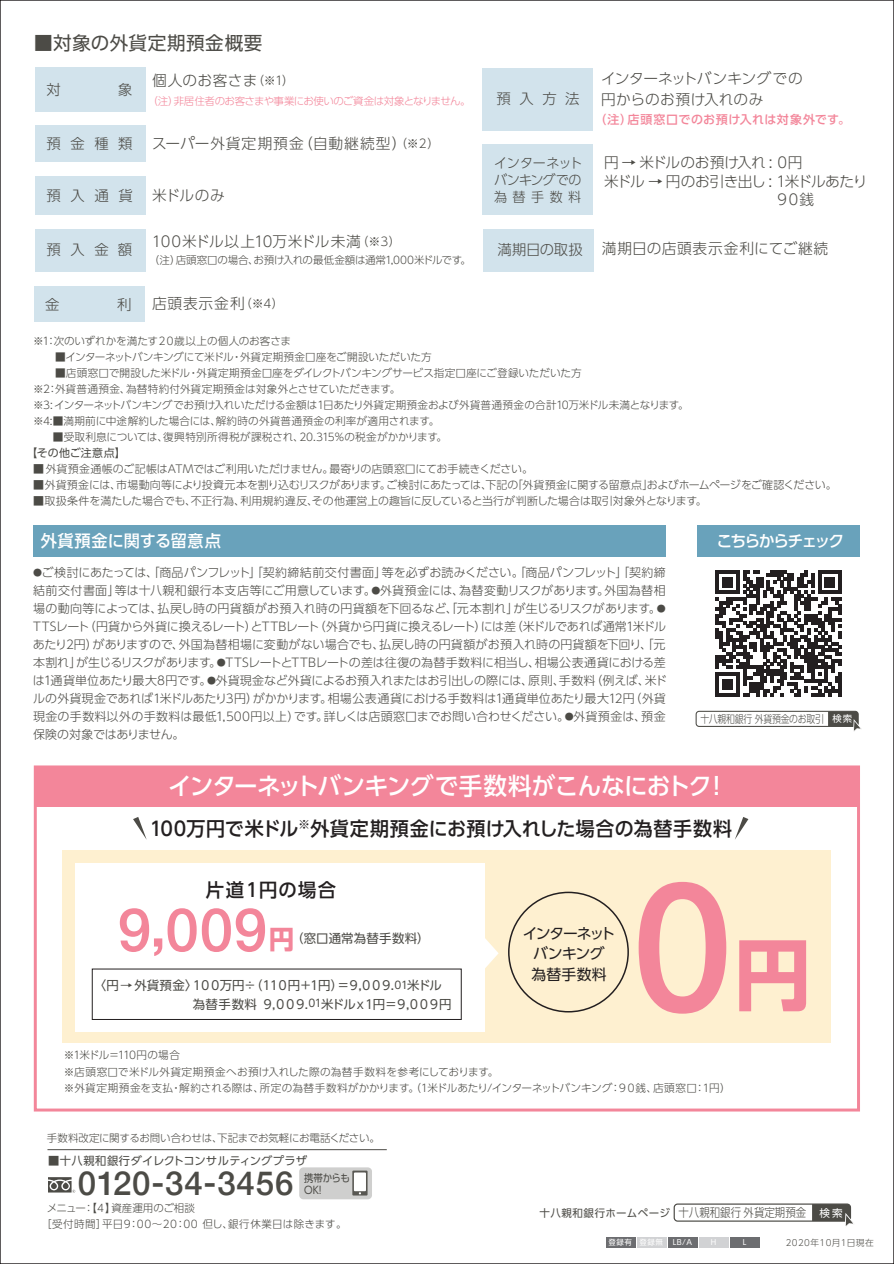
<style>
.page{position:relative;width:894px;height:1264px;background:#fff}
.page>*{position:absolute;margin:0;border:0;box-sizing:border-box;transform-origin:0 0}
.t1{font:500 180.9px "Helvetica Neue";color:#f3869a}
.t2{font:700 77.1px "UD Shin Go Pr 6";color:#f3869a}
.t3{font:500 60.15px "Helvetica Neue";color:#f3869a}
.t4{font:500 33px "Helvetica Neue";letter-spacing:.025em;color:#4c4b46}
.t5{font:500 24px "UD Shin Go Pr 6";letter-spacing:-.03em;color:#fff}
.t6{font:500 19.35px "UD Shin Go Pr 6";letter-spacing:.015em;color:#231f20}
.t7{font:500 18.75px "UD Shin Go Pr 6";letter-spacing:.065em;color:#231f20}
.t8{font:18.6px "UD Shin Go Pro";letter-spacing:.035em;color:#4c4b46}
.t9{font:500 16.5px "UD Shin Go Pr 6";letter-spacing:.01em;color:#fff}
.t10{font:500 15.9px "UD Shin Go Pr 6";letter-spacing:-.11em;color:#fff}
.t11{font:14.85px/20.2px "UD Shin Go Pro";letter-spacing:-.05em;color:#231f20;text-align:center}
.t12{font:300 14.7px/21px "UD Shin Go Pro";letter-spacing:.005em;color:#4c4b46}
.t13{font:300 14.7px/19.5px "UD Shin Go Pro";letter-spacing:-.04em;color:#4c4b46}
.t14{font:300 14.7px "UD Shin Go Pro";letter-spacing:.07em;color:#4c4b46}
.t15{font:300 14.7px "UD Shin Go Pro";letter-spacing:.045em;color:#4c4b46}
.t16{font:300 14.4px "UD Shin Go Pro";letter-spacing:.645em;color:#4c4b46}
.t17{font:300 13.5px/17.2px "UD Shin Go Pro";letter-spacing:-.015em;color:#4c4b46;text-align:justify}
.t18{font:12.45px/18.5px "UD Shin Go Pro";letter-spacing:-.14em;color:#4c4b46}
.t19{font:12.45px "UD Shin Go Pro";letter-spacing:.015em;color:#4c4b46}
.t20{font:300 12px/18px "UD Shin Go Pr 6";letter-spacing:-.01em;color:#4c4b46;text-align:justify}
.t21{font:500 12px "UD Shin Go Pro";letter-spacing:.045em;color:#f3869a}
.t22{font:11.25px "UD Shin Go Pro";letter-spacing:.02em;color:#4c4b46}
.t23{font:300 10.95px "UD Shin Go Pro";letter-spacing:-.01em;color:#4c4b46}
.t24{font:10.95px "UD Shin Go Pro";letter-spacing:.02em;color:#4c4b46}
.t25{font:300 10.65px/15.9px "UD Shin Go Pro";letter-spacing:-.01em;color:#4c4b46}
.t26{font:300 10.65px/16.5px "UD Shin Go Pro";letter-spacing:.01em;color:#4c4b46}
.t27{font:300 10.65px "UD Shin Go Pro";letter-spacing:-.01em;color:#4c4b46;scale:.83 1}
.t28{font:300 10.5px "UD Shin Go Pro";letter-spacing:-.005em;color:#4c4b46}
.t29{font:300 10.5px/16.2px "UD Shin Go Pro";letter-spacing:.02em;color:#4c4b46}
.t30{font:300 10.5px "UD Shin Go Pro";letter-spacing:-.055em;color:#f3869a}
.t31{font:10.5px "UD Shin Go Pro";letter-spacing:.05em;color:#4c4b46}
.t32{font:10.5px/12px "UD Shin Go Pro";letter-spacing:.03em;color:#4c4b46;scale:.9 1}
.t33{font:300 9px "UD Shin Go Pr 6";color:#4c4b46}
.t34{font:300 8.7px "UD Shin Go Pro";letter-spacing:.05em;color:#4c4b46}
.t35{font:7.5px "UD Shin Go Pro";letter-spacing:.06em;color:#fff}
.s1{font-size:12px}
.s2{font-size:9px}
.s3{font-weight:400;font-size:9.3px;color:#fff}
.s4{font-family:"UD Shin Go Pr 6";font-weight:700;font-size:25.65px;color:#f3869a}
.s5{font-size:10.5px}
.s6{font-weight:300;font-size:12px}
.s7{color:#fff}
</style>
<div class="page">
<svg style="left:715px;top:570px;width:126px;height:126px"></svg>
<div style="left:63px;top:850px;width:767px;height:192px;background:#fef0d0"></div>
<div style="left:75px;top:863px;width:409px;height:169px;background:#fff"></div>
<div style="left:35px;top:67px;width:111px;height:44px;background:#d2e3ec"></div>
<div style="left:35px;top:125px;width:111px;height:37px;background:#d2e3ec"></div>
<div style="left:35px;top:176px;width:111px;height:39px;background:#d2e3ec"></div>
<div style="left:35px;top:229px;width:111px;height:43px;background:#d2e3ec"></div>
<div style="left:482px;top:145px;width:110px;height:70px;background:#d2e3ec"></div>
<div style="left:482px;top:68px;width:110px;height:62px;background:#d2e3ec"></div>
<div style="left:34px;top:286px;width:111px;height:36px;background:#d2e3ec"></div>
<hr style="left:47px;top:1149px;width:340px;height:1px;background:#4c4b46">
<div style="left:673px;top:1203px;width:177px;height:18px;border:1px solid #4c4b46;border-radius:3px"></div>
<svg style="left:812px;top:1203px;width:41px;height:23px"></svg>
<div style="left:729px;top:1236px;width:30px;height:11px;background:#6c6d70"></div>
<div style="left:605px;top:1236px;width:30px;height:11px;background:#6c6d70"></div>
<div style="left:636px;top:1236px;width:30px;height:11px;background:#d1d2d4"></div>
<div style="left:667px;top:1236px;width:30px;height:11px;background:#6c6d70"></div>
<div style="left:698px;top:1236px;width:30px;height:11px;background:#d1d2d4"></div>
<div style="left:33px;top:525px;width:632px;height:32px;background:#69a2bb"></div>
<div style="left:35px;top:767px;width:823px;height:39px;background:#f3869a"></div>
<div style="left:34px;top:765px;width:825px;height:346px;border:3px solid #f3869a"></div>
<div style="left:697px;top:525px;width:162px;height:32px;background:#69a2bb"></div>
<svg style="left:484px;top:930px;width:14px;height:45px"></svg>
<svg style="left:133px;top:817px;width:14px;height:22px"></svg>
<svg style="left:735px;top:817px;width:13px;height:22px"></svg>
<div style="left:695px;top:710px;width:163px;height:17px;border:1px solid #4c4b46;border-radius:3px"></div>
<svg style="left:827px;top:711px;width:35px;height:20px"></svg>
<svg style="left:48px;top:1177px;width:27px;height:15px"></svg>
<div style="left:483px;top:229px;width:110px;height:43px;background:#d2e3ec"></div>
<div style="left:299px;top:1167px;width:73px;height:32px;background:#cfcfce;border-radius:4px"></div>
<svg style="left:352px;top:1170px;width:15px;height:25px"></svg>
<div style="left:354px;top:1172px;width:12px;height:19px;background:#fff"></div>
<div style="left:508px;top:891px;width:120px;height:121px;border:2px solid #231f20;border-radius:50%"></div>
<h3 class="t8" style="left:34px;top:28px;width:229px">■対象の外貨定期預金概要</h3>
<p class="t16" style="left:47px;top:78px;width:30px">対　</p>
<p class="t16" style="left:104px;top:78px;width:30px">　象</p>
<p class="t16" style="left:47px;top:132px;width:88px">預金種類</p>
<p class="t16" style="left:47px;top:184px;width:88px">預入通貨</p>
<p class="t16" style="left:47px;top:238px;width:87px">預入金額</p>
<p class="t12" style="left:152px;top:70px;width:143px">個人のお客さま<span class="s1">（※1）</span></p>
<p class="t30" style="left:147px;top:92px;width:325px">（注）非居住者のお客さまや事業にお使いのご資金は対象となりません。</p>
<p class="t14" style="left:152px;top:132px;width:289px">スーパー外貨定期預金（自動継続型）<span class="s1">（※2）</span></p>
<p class="t12" style="left:152px;top:184px;width:74px">米ドルのみ</p>
<p class="t12" style="left:152px;top:230px;width:250px">100米ドル以上10万米ドル未満<span class="s1">（※3）</span></p>
<p class="t28" style="left:149px;top:251px;width:323px">（注）店頭窓口の場合、お預け入れの最低金額は通常1,000米ドルです。</p>
<p class="t12" style="left:152px;top:292px;width:133px">店頭表示金利<span class="s1">（※4）</span></p>
<p class="t16" style="left:496px;top:87px;width:85px">預入方法</p>
<p class="t17" style="left:494px;top:154px;width:90px">インターネットバンキングでの為替手数料</p>
<p class="t12" style="left:601px;top:67px;width:203px">インターネットバンキングでの円からのお預け入れのみ</p>
<p class="t21" style="left:594px;top:109px;width:257px">（注）店頭窓口でのお預け入れは対象外です。</p>
<p class="t13" style="left:604px;top:152px;width:265px">円 → 米ドルのお預け入れ : 0円<br>米ドル → 円のお引き出し :１米ドルあたり</p>
<p class="t16" style="left:497px;top:238px;width:87px">満期日の取扱</p>
<p class="t15" style="left:602px;top:237px;width:228px">満期日の店頭表示金利にてご継続</p>
<p class="t25" style="left:33px;top:333px;width:657px">※1：次のいずれかを満たす２０歳以上の個人のお客さま<br>　　■インターネットバンキングにて米ドル・外貨定期預金口座をご開設いただいた方　<br>　　■店頭窓口で開設した米ドル・外貨定期預金口座をダイレクトバンキングサービス指定口座にご登録いただいた方<br>※2：外貨普通預金、為替特約付外貨定期預金は対象外とさせていただきます。<br>※3:インターネットバンキングでお預け入れいただける金額は１日あたり外貨定期預金および外貨普通預金の合計10万米ドル未満となります。※4:■満期前に中途解約した場合には、解約時の外貨普通預金の利率が適用されます。</p>
<p class="t26" style="left:53px;top:428px;width:395px">■受取利息については、復興特別所得税が課税され、20.315％の税金がかかります。</p>
<p class="t24" style="left:26px;top:444px;width:101px">【その他ご注意点】</p>
<p class="t23" style="left:33px;top:459px;width:501px">■外貨預金通帳のご記帳はATMではご利用いただけません。最寄りの店頭窓口にてお手続きください。</p>
<p class="t23" style="left:33px;top:475px;width:805px">■外貨預金には、市場動向等により投資元本を割り込むリスクがあります。ご検討にあたっては、下記の｢外貨預金に関する留意点｣およびホームページをご確認ください。</p>
<p class="t23" style="left:33px;top:491px;width:674px">■取扱条件を満たした場合でも、不正行為、利用規約違反、その他運営上の趣旨に反していると当行が判断した場合は取引対象外となります。</p>
<h3 class="t9" style="left:41px;top:527px;width:182px">外貨預金に関する留意点</h3>
<p class="t20" style="left:33px;top:563px;width:634px"><span class="s2">●</span>ご検討にあたっては、「商品パンフレット」「契約締結前交付書面」等を必ずお読みください。「商品パンフレット」「契約締結前交付書面」等は十八親和銀行本支店等にご用意しています。<span class="s2">●</span>外貨預金には、為替変動リスクがあります。外国為替相場の動向等によっては、払戻し時の円貨額がお預入れ時の円貨額を下回るなど「元本割れ」が生じるリスクがあります。</p>
<p class="t20" style="left:446px;top:599px;width:13px">、</p>
<p class="t33" style="left:656px;top:601px;width:10px">●</p>
<p class="t20" style="left:33px;top:617px;width:635px;text-align:left">TTSレート（円貨から外貨に換えるレート）とTTBレート（外貨から円貨に換えるレート）には差（米ドルであれば通常1米ドルあたり2円）がありますので、外国為替相場に変動がない場合でも、払戻し時の円貨額がお預入れ時の円貨額を下回り、「元本割れ」が生じるリスクがあります。<span class="s2">●</span>TTSレートとTTBレートの差は往復の為替手数料に相当し、相場公表通貨における差は1通貨単位あたり最大8円です。<span class="s2">●</span>外貨現金など外貨によるお預入れまたはお引出しの際には、原則、手数料（例えば、米ドルの外貨現金であれば1米ドルあたり3円）がかかります。相場公表通貨における手数料は1通貨単位あたり最大12円（外貨現金の手数料以外の手数料は最低1,500円以上）です。詳しくは店頭窓口までお問い合わせください。<span class="s2">●</span>外貨預金は、預金保険の対象ではありません。</p>
<h3 class="t10" style="left:716px;top:528px;width:130px">こちらからチェック</h3>
<p class="t27" style="left:700px;top:710px;width:184px">十八親和銀行 外貨預金のお取引 <span class="s3">検索</span></p>
<h3 class="t5" style="left:168px;top:766px;width:561px">インターネットバンキングで手数料がこんなにおトク！</h3>
<h3 class="t6" style="left:150px;top:812px;width:584px">100万円で米ドル<sup>※</sup>外貨定期預金にお預け入れした場合の為替手数料</h3>
<h3 class="t7" style="left:206px;top:874px;width:132px">片道1円の場合</h3>
<h3 class="t3" style="left:118px;top:881px;width:151px">9,009</h3>
<p class="t19" style="left:269px;top:928px;width:162px"><span class="s4">円</span>（窓口通常為替手数料）</p>
<p class="t18" style="left:193px;top:975px;width:260px;text-indent:-99px">〈円 →外貨預金〉１００万円÷（１１０円＋１円）＝９,００９.<span class="s5">01</span>米ドル為替手数料 ９,００９.<span class="s5">01</span>米ドルｘ１円＝９,００９円</p>
<p class="t11" style="left:522px;top:922px;width:94px">インターネットバンキング<br>為替手数料</p>
<h1 class="t1" style="left:632px;top:801px;width:102px">0</h1>
<h2 class="t2" style="left:734px;top:911px;width:79px">円</h2>
<p class="t26" style="left:64px;top:1046px;width:668px">※1米ドル＝110円の場合<br>※店頭窓口で米ドル外貨定期預金へお預け入れした際の為替手数料を参考にしております。<br>※外貨定期預金を支払・解約される際は、所定の為替手数料がかかります。（１米ドルあたり/インターネットバンキング：９０銭、店頭窓口：１円）</p>
<p class="t28" style="left:47px;top:1129px;width:334px">手数料改定に関するお問い合わせは、下記までお気軽にお電話ください。</p>
<p class="t22" style="left:48px;top:1151px;width:260px">■十八親和銀行ダイレクトコンサルティングプラザ</p>
<h3 class="t4" style="left:78px;top:1157px;width:217px">0120-34-3456</h3>
<p class="t32" style="left:304px;top:1171px;width:52px">携帯からも<br>OK！</p>
<p class="t29" style="left:41px;top:1199px;width:307px;text-indent:6px">メニュー：【4】資産運用のご相談<br>［受付時間］平日9：00～20：00 但し、銀行休業日は除きます。</p>
<p class="t31" style="left:539px;top:1204px;width:304px">十八親和銀行ホームページ <span class="s6">十八親和銀行 外貨定期預金</span> <span class="s7">検索</span></p>
<p class="t35" style="left:608px;top:1236px;width:56px">登録有 登録無</p>
<p class="t35" style="left:672px;top:1236px;width:21px">LB/A</p>
<p class="t35" style="left:710px;top:1236px;width:7px">H</p>
<p class="t35" style="left:742px;top:1236px;width:5px">L</p>
<p class="t34" style="left:785px;top:1235px;width:89px">2020年10月1日現在</p>
</div>
